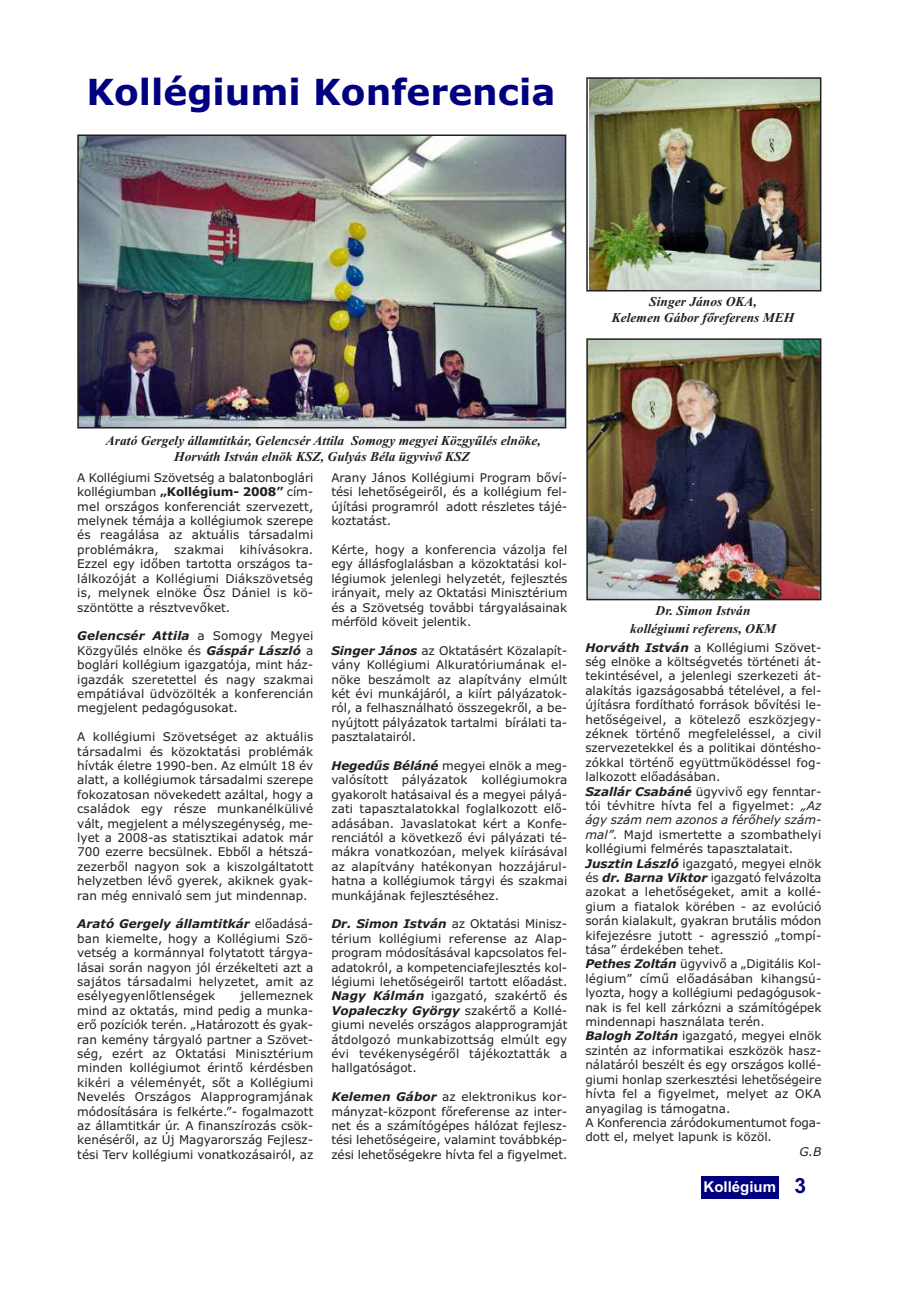
<style>
.page{position:relative;width:920px;height:1290px;background:#fff}
.page>*{position:absolute;margin:0;border:0;box-sizing:border-box;transform-origin:0 0}
.t1{font:700 36px "Verdana";color:#000080}
.t2{font:700 15px "Arial";color:#fff}
.t3{font:italic 700 13.5px/16.2px "Times New Roman";color:#231f20;text-align:center}
.t4{font:12px/14.4px "Verdana";color:#231f20;text-align:justify}
.t5{font:italic 12px "Verdana";color:#231f20}
.s1{font-weight:700}
.s2{font-weight:700;font-style:italic}
.s3{font-style:italic}
.s4{font-size:21px;color:#000080}
</style>
<div class="page">
<div style="left:701px;top:1176px;width:77px;height:23px;background:#000080"></div>
<img style="left:80px;top:137px;width:483px;height:288px">
<div style="left:77px;top:134px;width:489px;height:294px;border:2px solid #231f20"></div>
<img style="left:589px;top:80px;width:229px;height:208px">
<div style="left:586px;top:77px;width:235px;height:214px;border:2px solid #231f20"></div>
<img style="left:589px;top:341px;width:229px;height:256px">
<div style="left:586px;top:338px;width:235px;height:262px;border:2px solid #231f20"></div>
<h1 class="t1" style="left:86px;top:71px;width:471px">Kollégiumi Konferencia</h1>
<p class="t3" style="left:612px;top:293px;width:184px">Singer János OKA,<br>Kelemen Gábor főreferens MEH</p>
<p class="t3" style="left:106px;top:432px;width:436px">Arató Gergely államtitkár, Gelencsér Attila Somogy megyei Közgyűlés elnöke,<br>Horváth István elnök KSZ, Gulyás Béla ügyvivő KSZ</p>
<p class="t4" style="left:77px;top:470px;width:238px">A Kollégiumi Szövetség a balatonboglári kollégiumban <span class="s1">„Kollégium- 2008”</span> cím&shy;mel országos konferenciát szervezett, melynek témája a kollégiumok szerepe és reagálása az aktuális társadalmi problémákra,</p>
<p class="t4" style="left:77px;top:542px;width:238px;text-indent:162px">kihívásokra.<br>Ezzel egy időben tartotta országos ta&shy;lálkozóját a Kollégiumi Diákszövetség is, melynek elnöke Ősz Dániel is kö&shy;szöntötte a résztvevőket.</p>
<p class="t4" style="left:77px;top:629px;width:238px"><span class="s2">Gelencsér Attila</span> a Somogy Megyei Közgyűlés elnöke és <span class="s2">Gáspár László</span> a boglári kollégium igazgatója, mint ház&shy;igazdák szeretettel és nagy szakmai empátiával üdvözölték a konferencián megjelent pedagógusokat.</p>
<p class="t4" style="left:77px;top:730px;width:238px">A kollégiumi Szövetséget az aktuális társadalmi és közoktatási problémák hívták életre 1990-ben. Az elmúlt 18 év alatt, a kollégiumok társadalmi szerepe fokozatosan növekedett azáltal, hogy a családok egy része munkanélkülivé vált, megjelent a mélyszegénység, me&shy;lyet a 2008-as statisztikai adatok már 700 ezerre becsülnek. Ebből a hétszá&shy;zezerből nagyon sok a kiszolgáltatott helyzetben lévő gyerek, akiknek gyak&shy;ran még ennivaló sem jut mindennap.</p>
<p class="t4" style="left:77px;top:917px;width:238px"><span class="s2">Arató Gergely államtitkár</span> előadásá&shy;ban kiemelte, hogy a Kollégiumi Szö&shy;vetség a kormánnyal folytatott tárgya&shy;lásai során nagyon jól érzékelteti azt a sajátos társadalmi helyzetet, amit az esélyegyenlőtlenségek</p>
<p class="t4" style="left:174px;top:542px;width:51px">szakmai</p>
<p class="t4" style="left:77px;top:989px;width:238px;text-indent:163px">jellemeznek mind az oktatás, mind pedig a munka&shy;erő pozíciók terén. „Határozott és gyak&shy;ran kemény tárgyaló partner a Szövet&shy;ség, ezért az Oktatási Minisztérium minden kollégiumot érintő kérdésben kikéri a véleményét, sőt a Kollégiumi Nevelés Országos Alapprogramjának módosítására is felkérte.”- fogalmazott az államtitkár úr. A finanszírozás csök&shy;kenéséről, az Új Magyarország Fejlesz&shy;tési Terv kollégiumi vonatkozásairól, az</p>
<p class="t4" style="left:331px;top:470px;width:238px">Arany János Kollégiumi Program bőví&shy;tési lehetőségeiről, és a kollégium fel&shy;újítási programról adott részletes tájé&shy;koztatást.</p>
<p class="t4" style="left:331px;top:542px;width:238px">Kérte, hogy a konferencia vázolja fel egy állásfoglalásban a közoktatási kol&shy;légiumok jelenlegi helyzetét, fejlesztés irányait, mely az Oktatási Minisztérium és a Szövetség további tárgyalásainak mérföld köveit jelentik.</p>
<p class="t4" style="left:331px;top:643px;width:238px"><span class="s2">Singer János</span> az Oktatásért Közalapít&shy;vány Kollégiumi Alkuratóriumának el&shy;nöke beszámolt az alapítvány elmúlt két évi munkájáról, a kiírt pályázatok&shy;ról, a felhasználható összegekről, a be&shy;nyújtott pályázatok tartalmi bírálati ta&shy;pasztalatairól.</p>
<p class="t4" style="left:331px;top:758px;width:238px"><span class="s2">Hegedűs Béláné</span> megyei elnök a meg&shy;valósított pályázatok kollégiumokra gyakorolt hatásaival és a megyei pályá&shy;zati tapasztalatokkal foglalkozott elő&shy;adásában. Javaslatokat kért a Konfe&shy;renciától a következő évi pályázati té&shy;mákra vonatkozóan, melyek kiírásával az alapítvány hatékonyan hozzájárul&shy;hatna a kollégiumok tárgyi és szakmai munkájának fejlesztéséhez.</p>
<p class="t4" style="left:331px;top:917px;width:238px"><span class="s2">Dr. Simon István</span> az Oktatási Minisz&shy;térium kollégiumi referense az Alap&shy;program módosításával kapcsolatos fel&shy;adatokról, a kompetenciafejlesztés kol&shy;légiumi lehetőségeiről tartott előadást.<br><span class="s2">Nagy Kálmán</span> igazgató, szakértő és <span class="s2">Vopaleczky György</span> szakértő a Kollé&shy;giumi nevelés országos alapprogramját átdolgozó munkabizottság elmúlt egy évi tevékenységéről tájékoztatták a hallgatóságot.</p>
<p class="t4" style="left:331px;top:1090px;width:238px"><span class="s2">Kelemen Gábor</span> az elektronikus kor&shy;mányzat-központ főreferense az inter&shy;net és a számítógépes hálózat fejlesz&shy;tési lehetőségeire, valamint továbbkép&shy;zési lehetőségekre hívta fel a figyelmet.</p>
<p class="t3" style="left:630px;top:601px;width:147px;line-height:18px">Dr. Simon István kollégiumi referens, OKM</p>
<p class="t4" style="left:585px;top:640px;width:238px;text-align:left"><span class="s2">Horváth István</span> a Kollégiumi Szövet&shy;ség elnöke a költségvetés történeti át&shy;tekintésével, a jelenlegi szerkezeti át&shy;alakítás igazságosabbá tételével, a fel&shy;újításra fordítható források bővítési le&shy;hetőségeivel, a kötelező eszközjegy&shy;zéknek történő megfeleléssel, a civil szervezetekkel és a politikai döntésho&shy;zókkal történő együttműködéssel fog&shy;lalkozott előadásában.<br><span class="s2">Szallár Csabáné</span> ügyvivő egy fenntar&shy;tói tévhitre hívta fel a figyelmet: <span class="s3">„Az ágy szám nem azonos a férőhely szám&shy;mal”.</span> Majd ismertette a szombathelyi kollégiumi felmérés tapasztalatait.<br><span class="s2">Jusztin László</span> igazgató, megyei elnök és <span class="s2">dr. Barna Viktor</span> igazgató felvázolta azokat a lehetőségeket, amit a kollé&shy;gium a fiatalok körében - az evolúció során kialakult, gyakran brutális módon kifejezésre jutott - agresszió „tompí&shy;tása” érdekében tehet.<br><span class="s2">Pethes Zoltán</span> ügyvivő a „Digitális Kol&shy;légium” című előadásában kihangsú&shy;lyozta, hogy a kollégiumi pedagógusok&shy;nak is fel kell zárkózni a számítógépek mindennapi használata terén.<br><span class="s2">Balogh Zoltán</span> igazgató, megyei elnök szintén az informatikai eszközök hasz&shy;nálatáról beszélt és egy országos kollé&shy;giumi honlap szerkesztési lehetőségeire hívta fel a figyelmet, melyet az OKA anyagilag is támogatna.<br>A Konferencia záródokumentumot foga&shy;dott el, melyet lapunk is közöl.</p>
<p class="t5" style="left:799px;top:1144px;width:23px">G.B</p>
<p class="t2" style="left:703px;top:1178px;width:104px">Kollégium <span class="s4">3</span></p>
</div>
